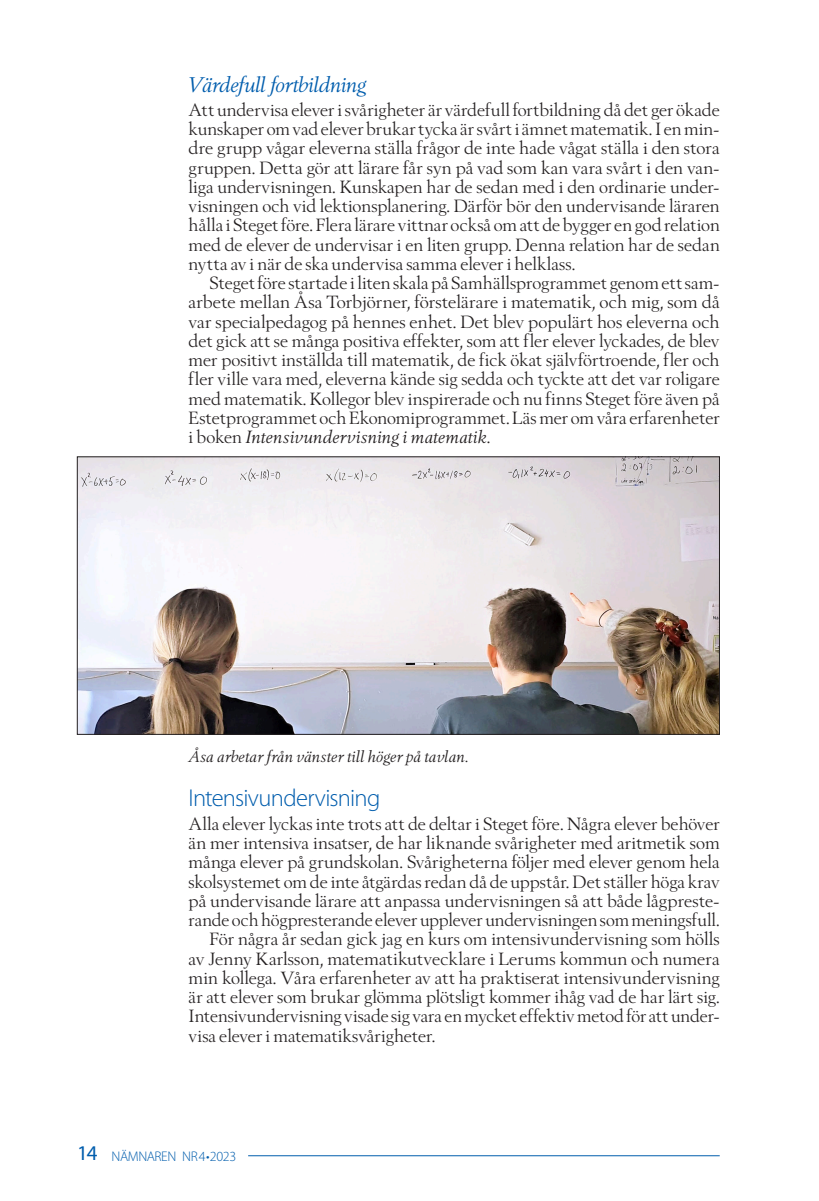
<style>
.page{position:relative;width:819px;height:1201px;background:#fff}
.page>*{position:absolute;margin:0;border:0;box-sizing:border-box;transform-origin:0 0}
.t1{font:300 24.5px "Myriad Pro";letter-spacing:-.03em;color:#015dad}
.t2{font:italic 21px "Berling Nova Display Pro";letter-spacing:-.02em;color:#015dad}
.t3{font:17.5px/19.2px "Berling Nova Display Pro";letter-spacing:.005em;color:#231f20;text-align:justify}
.t4{font:italic 15.75px "Berling Nova Display Pro";letter-spacing:.005em;color:#231f20}
.t5{font:300 14px "Myriad Pro";letter-spacing:-.03em;color:#015dad}
.s1{font-style:italic}
.s2{font-weight:400;font-size:21px}
</style>
<div class="page">
<hr style="left:248px;top:1155px;width:471px;height:1px;background:#015dad">
<img style="left:79px;top:458px;width:638px;height:274px">
<div style="left:77px;top:456px;width:642px;height:278px;border:1px solid #231f20"></div>
<p class="t2" style="left:189px;top:72px;width:179px">Värdefull fortbildning</p>
<p class="t3" style="left:189px;top:100px;width:532px">Att undervisa elever i svårigheter är värdefull fortbildning då det ger ökade kunskaper om vad elever brukar tycka är svårt i ämnet matematik. I en min&shy;dre grupp vågar eleverna ställa frågor de inte hade vågat ställa i den stora gruppen. Detta gör att lärare får syn på vad som kan vara svårt i den van&shy;liga undervisningen. Kunskapen har de sedan med i den ordinarie under&shy;visningen och vid lektionsplanering. Därför bör den undervisande läraren hålla i Steget före. Flera lärare vittnar också om att de bygger en god relation med de elever de undervisar i en liten grupp. Denna relation har de sedan nytta av i när de ska undervisa samma elever i helklass.</p>
<p class="t3" style="left:189px;top:273px;width:532px;text-indent:21px">Steget före startade i liten skala på Samhällsprogrammet genom ett sam&shy;arbete mellan Åsa Torbjörner, förstelärare i matematik, och mig, som då var specialpedagog på hennes enhet. Det blev populärt hos eleverna och det gick att se många positiva effekter, som att fler elever lyckades, de blev mer positivt inställda till matematik, de fick ökat självförtroende, fler och fler ville vara med, eleverna kände sig sedda och tyckte att det var roligare med matematik. Kollegor blev inspirerade och nu finns Steget före även på Estetprogrammet och Ekonomiprogrammet. Läs mer om våra erfarenheter i boken <span class="s1">Intensivundervisning i matematik</span>.</p>
<p class="t4" style="left:189px;top:747px;width:281px">Åsa arbetar från vänster till höger på tavlan.</p>
<h1 class="t1" style="left:189px;top:784px;width:193px">Intensivundervisning</h1>
<p class="t3" style="left:189px;top:813px;width:532px">Alla elever lyckas inte trots att de deltar i Steget före. Några elever behöver</p>
<p class="t3" style="left:189px;top:833px;width:532px">än mer intensiva insatser, de har liknande svårigheter med aritmetik som</p>
<p class="t3" style="left:189px;top:852px;width:532px">många elever på grundskolan. Svårigheterna följer med elever genom hela</p>
<p class="t3" style="left:189px;top:871px;width:532px">skolsystemet om de inte åtgärdas redan då de uppstår. Det ställer höga krav</p>
<p class="t3" style="left:189px;top:890px;width:532px">på undervisande lärare att anpassa undervisningen så att både lågpreste-</p>
<p class="t3" style="left:189px;top:910px;width:532px">rande och högpresterande elever upplever undervisningen som meningsfull.</p>
<p class="t3" style="left:210px;top:929px;width:511px">För några år sedan gick jag en kurs om intensivundervisning som hölls</p>
<p class="t3" style="left:189px;top:948px;width:532px">av Jenny Karlsson, matematikutvecklare i Lerums kommun och numera</p>
<p class="t3" style="left:189px;top:967px;width:532px">min kollega. Våra erfarenheter av att ha praktiserat intensivundervisning</p>
<p class="t3" style="left:189px;top:987px;width:532px">är att elever som brukar glömma plötsligt kommer ihåg vad de har lärt sig.</p>
<p class="t3" style="left:189px;top:1006px;width:532px">Intensivundervisning visade sig vara en mycket effektiv metod för att under-</p>
<p class="t3" style="left:189px;top:1025px;width:248px">visa elever i matematiksvårigheter.</p>
<p class="t5" style="left:77px;top:1148px;width:161px"><span class="s2">14</span> NÄMNAREN NR4•2023</p>
</div>
